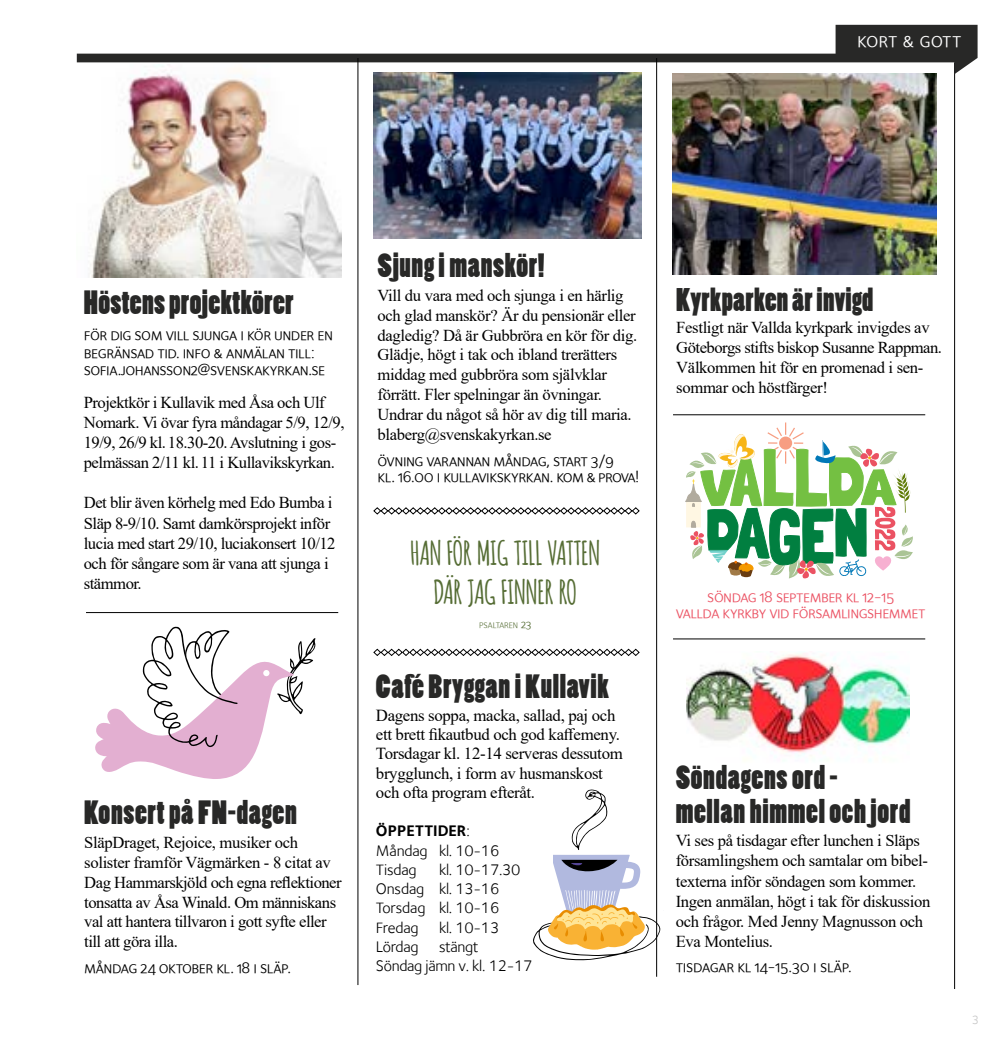
<style>
.page{position:relative;width:998px;height:1042px;background:#fff}
.page>*{position:absolute;margin:0;border:0;box-sizing:border-box;transform-origin:0 0}
.t1{font:700 32.38px/38.7px "Amatic";color:#566d35;text-align:center}
.t2{font:31.5px/33.2px "Poplar Std";letter-spacing:.02em;color:#282827}
.t3{font:30.62px "Poplar Std";letter-spacing:.01em;color:#282827}
.t4{font:21px "Foundry Sterling Book Expert";letter-spacing:-.005em;color:#fff}
.t5{font:16.8px/17.5px "Foundry Sterling Book Expert";letter-spacing:-.03em;color:#000}
.t6{font:16.8px/19.2px "Times New Roman";letter-spacing:-.02em;color:#000}
.t7{font:16.62px/19.9px "Times New Roman";letter-spacing:-.02em;color:#000}
.t8{font:16.62px/15.8px "Foundry Sterling Book Expert";letter-spacing:-.03em;color:#eb5263;text-align:center}
.t9{font:15.75px/19.2px "Foundry Sterling";letter-spacing:-.02em;color:#000}
.t10{font:12.25px "Foundry Sterling";color:#c6c6c6}
.t11{font:8.4px "Foundry Sterling Book Expert";color:#566d35}
.s1{font-size:11.9px}
.s2{font-weight:700}
</style>
<div class="page">
<img style="left:686px;top:653px;width:223px;height:108px">
<img style="left:373px;top:73px;width:268px;height:166px">
<div style="left:77px;top:54px;width:892px;height:8px;background:#282827"></div>
<hr style="left:953px;top:62px;width:1px;height:927px;background:#000">
<svg style="left:835px;top:25px;width:142px;height:49px"></svg>
<hr style="left:0;top:0;width:1px;height:1042px;background:#594540">
<hr style="left:357px;top:58px;width:1px;height:927px;background:#000">
<svg style="left:373px;top:507px;width:266px;height:8px"></svg>
<hr style="left:86px;top:612px;width:252px;height:1px;background:#000">
<svg style="left:373px;top:648px;width:266px;height:8px"></svg>
<img style="left:672px;top:73px;width:264px;height:202px">
<img style="left:90px;top:65px;width:252px;height:212px">
<svg style="left:533px;top:789px;width:128px;height:171px"></svg>
<div style="left:642px;top:890px;width:23px;height:26px;background:#fff;border-radius:50%"></div>
<hr style="left:656px;top:58px;width:1px;height:919px;background:#000">
<hr style="left:672px;top:414px;width:252px;height:1px;background:#000">
<hr style="left:672px;top:638px;width:252px;height:1px;background:#000">
<svg style="left:685px;top:422px;width:227px;height:156px"></svg>
<svg style="left:95px;top:627px;width:220px;height:152px"></svg>
<p class="t4" style="left:856px;top:28px;width:106px">kort &amp; gott</p>
<h2 class="t2" style="left:84px;top:287px;width:211px">Höstens projektkörer</h2>
<p class="t5" style="left:84px;top:326px;width:251px">för dig som vill sjunga i kör under en begränsad tid. info &amp; anmälan till: sofia.johansson2@svenskakyrkan.se</p>
<p class="t7" style="left:84px;top:392px;width:262px">Projektkör i Kullavik med Åsa och Ulf Nomark. Vi övar fyra måndagar 5/9, 12/9, 19/9, 26/9 kl.18.30-20. Avslutning i gos&shy;pelmässan 2/11 kl.11 i Kullavikskyrkan.</p>
<p class="t7" style="left:84px;top:492px;width:253px">Det blir även körhelg med Edo Bumba i Släp 8-9/10. Samt damkörsprojekt inför lucia med start 29/10, luciakonsert 10/12 och för sångare som är vana att sjunga i stämmor.</p>
<h2 class="t2" style="left:84px;top:797px;width:214px">Konsert på FN-dagen</h2>
<p class="t7" style="left:84px;top:831px;width:259px">SläpDraget, Rejoice, musiker och solister framför Vägmärken - 8 citat av Dag Hammarskjöld och egna reflektioner tonsatta av Åsa Winald. Om människans val att hantera tillvaron i gott syfte eller till att göra illa.</p>
<p class="t5" style="left:84px;top:958px;width:208px">måndag 24 oktober kl. 18 i släp.</p>
<h2 class="t2" style="left:377px;top:250px;width:169px">Sjung i manskör!</h2>
<p class="t7" style="left:377px;top:284px;width:261px">Vill du vara med och sjunga i en härlig och glad manskör? Är du pensionär eller dagledig? Då är Gubbröra en kör för dig.<br>Glädje, högt i tak och ibland trerätters middag med gubbröra som självklar förrätt. Fler spelningar än övningar.<br>Undrar du något så hör av dig till maria. blaberg@svenskakyrkan.se</p>
<p class="t5" style="left:377px;top:452px;width:264px;line-height:16.6px">övning varannan måndag, start 3/9<br>kl. 16.00 i kullavikskyrkan. kom &amp; prova!</p>
<h1 class="t1" style="left:410px;top:532px;width:191px">HAN FÖR MIG TILL VATTEN<br>DÄR JAG FINNER RO</h1>
<p class="t11" style="left:479px;top:621px;width:54px">PSALTAREN <span class="s1">23</span></p>
<h2 class="t2" style="left:376px;top:671px;width:234px">Café Bryggan i Kullavik</h2>
<p class="t6" style="left:376px;top:705px;width:248px">Dagens soppa, macka, sallad, paj och ett brett fikautbud och god kaffemeny.<br>Torsdagar kl. 12-14 serveras dessutom brygglunch, i form av husmanskost och ofta program efteråt.</p>
<p class="t9" style="left:376px;top:821px;width:125px"><span class="s2">ÖPPETTIDER</span>:<br>Måndag kl. 10-16<br>Tisdag</p>
<p class="t9" style="left:376px;top:860px;width:146px;text-indent:63px">kl. 10-17.30<br>Onsdag kl. 13-16<br>Torsdag kl. 10-16<br>Fredag</p>
<p class="t9" style="left:439px;top:917px;width:62px">kl. 10-13</p>
<p class="t9" style="left:376px;top:937px;width:44px">Lördag</p>
<p class="t9" style="left:376px;top:937px;width:158px;text-align:center">stängt<br>Söndag jämn v. kl. 12-17</p>
<h3 class="t3" style="left:676px;top:283px;width:199px">Kyrkparken är invigd</h3>
<p class="t7" style="left:676px;top:317px;width:267px">Festligt när Vallda kyrkpark invigdes av Göteborgs stifts biskop Susanne Rappman.<br>Välkommen hit för en promenad i sen&shy;sommar och höstfärger!</p>
<p class="t8" style="left:675px;top:588px;width:251px">söndag 18 september kl 12-15<br>vallda kyrkby vid församlingshemmet</p>
<h2 class="t2" style="left:675px;top:763px;width:236px">Söndagens ord - mellan himmel och jord</h2>
<p class="t7" style="left:675px;top:830px;width:256px">Vi ses på tisdagar efter lunchen i Släps församlingshem och samtalar om bibel&shy;texterna inför söndagen som kommer.<br>Ingen anmälan, högt i tak för diskussion och frågor. Med Jenny Magnusson och Eva Montelius.</p>
<p class="t5" style="left:675px;top:958px;width:177px">tisdagar kl 14-15.30 i släp.</p>
<p class="t10" style="left:971px;top:1012px;width:9px">3</p>
</div>
